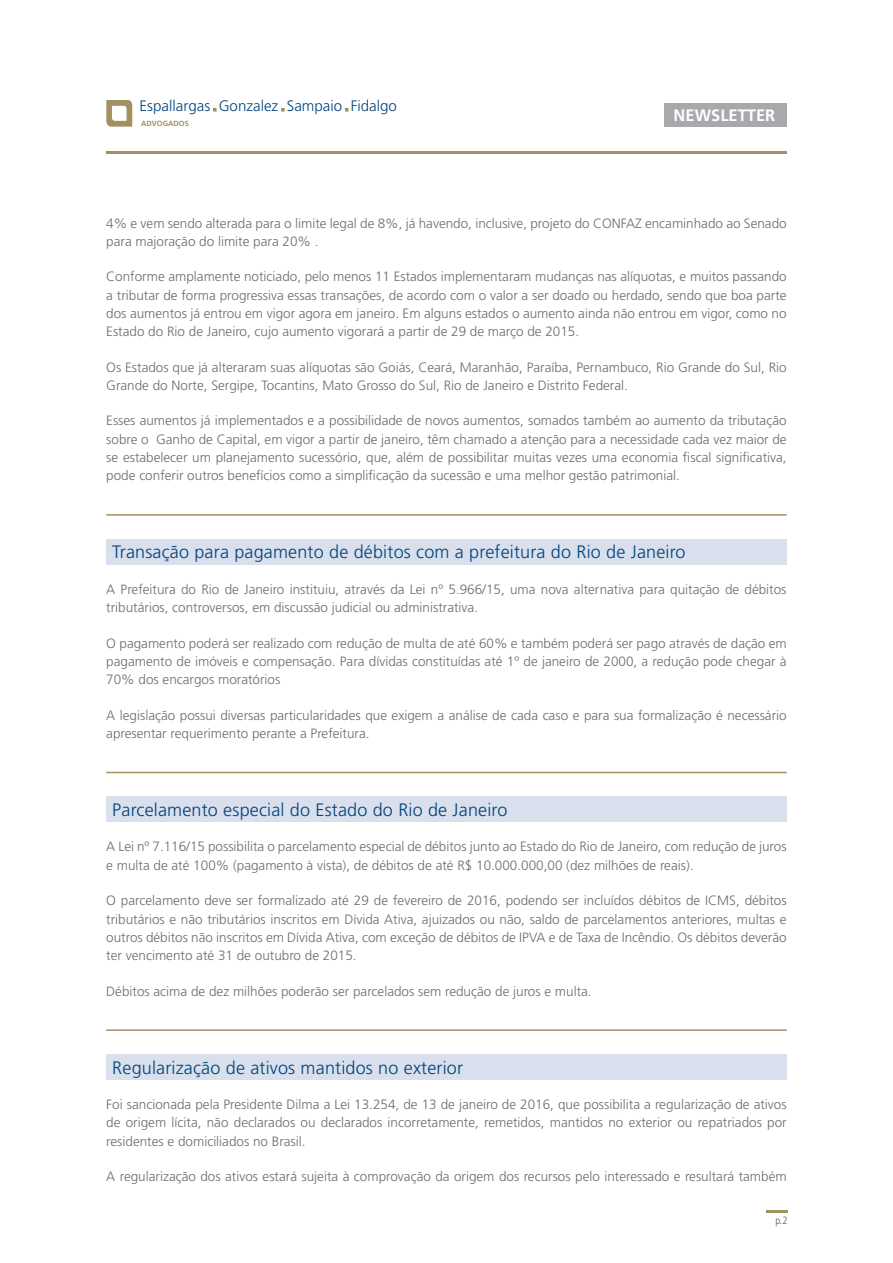
<style>
.page{position:relative;width:893px;height:1263px;background:#fff}
.page>*{position:absolute;margin:0;border:0;box-sizing:border-box;transform-origin:0 0}
.t1{font:300 18px "Frutiger LT Std";letter-spacing:.01em;color:#00447b}
.t2{font:700 16.5px "Frutiger LT Std";color:#fff}
.t3{font:300 15.15px "Frutiger LT Std";color:#00447b}
.t4{font:300 13.5px/18.3px "Frutiger LT Std";color:#6c6d70}
.t5{font:300 condensed 10.5px "Frutiger LT Std";color:#57585a}
.t6{font:700 7.5px "Frutiger LT Std";color:#a29161}
</style>
<div class="page">
<svg style="left:213px;top:108px;width:4px;height:4px"></svg>
<svg style="left:281px;top:108px;width:4px;height:4px"></svg>
<svg style="left:345px;top:108px;width:4px;height:4px"></svg>
<svg style="left:106px;top:100px;width:27px;height:27px"></svg>
<hr style="left:106px;top:152px;width:681px;height:2px;background:#a29161">
<div style="left:664px;top:103px;width:123px;height:24px;background:#a8a9ad"></div>
<hr style="left:766px;top:1210px;width:21px;height:2px;background:#a29161">
<hr style="left:106px;top:514px;width:681px;height:2px;background:#a29161">
<hr style="left:106px;top:772px;width:681px;height:1px;background:#a29161">
<hr style="left:106px;top:1029px;width:681px;height:2px;background:#a29161">
<div style="left:106px;top:539px;width:681px;height:25px;background:#d9dfec"></div>
<div style="left:106px;top:797px;width:681px;height:25px;background:#d9dfec"></div>
<div style="left:106px;top:1054px;width:681px;height:26px;background:#d9dfec"></div>
<p class="t3" style="left:140px;top:98px;width:259px">Espallargas Gonzalez Sampaio Fidalgo</p>
<p class="t6" style="left:141px;top:119px;width:49px">ADVOGADOS</p>
<p class="t2" style="left:674px;top:106px;width:103px">NEWSLETTER</p>
<p class="t4" style="left:106px;top:214px;width:682px">4% e vem sendo alterada para o limite legal de 8%, já havendo, inclusive, projeto do CONFAZ encaminhado ao Senado para majoração do limite para 20% .</p>
<p class="t4" style="left:106px;top:268px;width:682px;text-align:justify">Conforme amplamente noticiado, pelo menos 11 Estados implementaram mudanças nas alíquotas, e muitos passando a tributar de forma progressiva essas transações, de acordo com o valor a ser doado ou herdado, sendo que boa parte dos aumentos já entrou em vigor agora em janeiro. Em alguns estados o aumento ainda não entrou em vigor, como no Estado do Rio de Janeiro, cujo aumento vigorará a partir de 29 de março de 2015.</p>
<p class="t4" style="left:106px;top:358px;width:682px">Os Estados que já alteraram suas alíquotas são Goiás, Ceará, Maranhão, Paraíba, Pernambuco, Rio Grande do Sul, Rio<br>Grande do Norte, Sergipe, Tocantins, Mato Grosso do Sul, Rio de Janeiro e Distrito Federal.</p>
<p class="t4" style="left:106px;top:412px;width:682px;text-align:justify">Esses aumentos já implementados e a possibilidade de novos aumentos, somados também ao aumento da tributação sobre o Ganho de Capital, em vigor a partir de janeiro, têm chamado a atenção para a necessidade cada vez maior de se estabelecer um planejamento sucessório, que, além de possibilitar muitas vezes uma economia fiscal significativa, pode conferir outros benefícios como a simplificação da sucessão e uma melhor gestão patrimonial.</p>
<p class="t1" style="left:112px;top:542px;width:575px">Transação para pagamento de débitos com a prefeitura do Rio de Janeiro</p>
<p class="t4" style="left:106px;top:580px;width:682px">A Prefeitura do Rio de Janeiro instituiu, através da Lei nº 5.966/15, uma nova alternativa para quitação de débitos tributários, controversos, em discussão judicial ou administrativa.</p>
<p class="t4" style="left:106px;top:634px;width:682px;text-align:justify">O pagamento poderá ser realizado com redução de multa de até 60% e também poderá ser pago através de dação em pagamento de imóveis e compensação. Para dívidas constituídas até 1º de janeiro de 2000, a redução pode chegar à 70% dos encargos moratórios</p>
<p class="t4" style="left:106px;top:706px;width:682px">A legislação possui diversas particularidades que exigem a análise de cada caso e para sua formalização é necessário apresentar requerimento perante a Prefeitura.</p>
<p class="t1" style="left:112px;top:800px;width:397px">Parcelamento especial do Estado do Rio de Janeiro</p>
<p class="t4" style="left:106px;top:838px;width:682px">A Lei nº 7.116/15 possibilita o parcelamento especial de débitos junto ao Estado do Rio de Janeiro, com redução de juros e multa de até 100% (pagamento à vista), de débitos de até R$ 10.000.000,00 (dez milhões de reais).</p>
<p class="t4" style="left:106px;top:891px;width:682px;text-align:justify">O parcelamento deve ser formalizado até 29 de fevereiro de 2016, podendo ser incluídos débitos de ICMS, débitos tributários e não tributários inscritos em Dívida Ativa, ajuizados ou não, saldo de parcelamentos anteriores, multas e outros débitos não inscritos em Dívida Ativa, com exceção de débitos de IPVA e de Taxa de Incêndio. Os débitos deverão ter vencimento até 31 de outubro de 2015.</p>
<p class="t4" style="left:106px;top:982px;width:487px">Débitos acima de dez milhões poderão ser parcelados sem redução de juros e multa.</p>
<p class="t1" style="left:112px;top:1057px;width:352px">Regularização de ativos mantidos no exterior</p>
<p class="t4" style="left:106px;top:1095px;width:682px;text-align:justify">Foi sancionada pela Presidente Dilma a Lei 13.254, de 13 de janeiro de 2016, que possibilita a regularização de ativos de origem lícita, não declarados ou declarados incorretamente, remetidos, mantidos no exterior ou repatriados por residentes e domiciliados no Brasil.</p>
<p class="t4" style="left:106px;top:1167px;width:682px">A regularização dos ativos estará sujeita à comprovação da origem dos recursos pelo interessado e resultará também</p>
<p class="t5" style="left:775px;top:1214px;width:14px">p.2</p>
</div>
